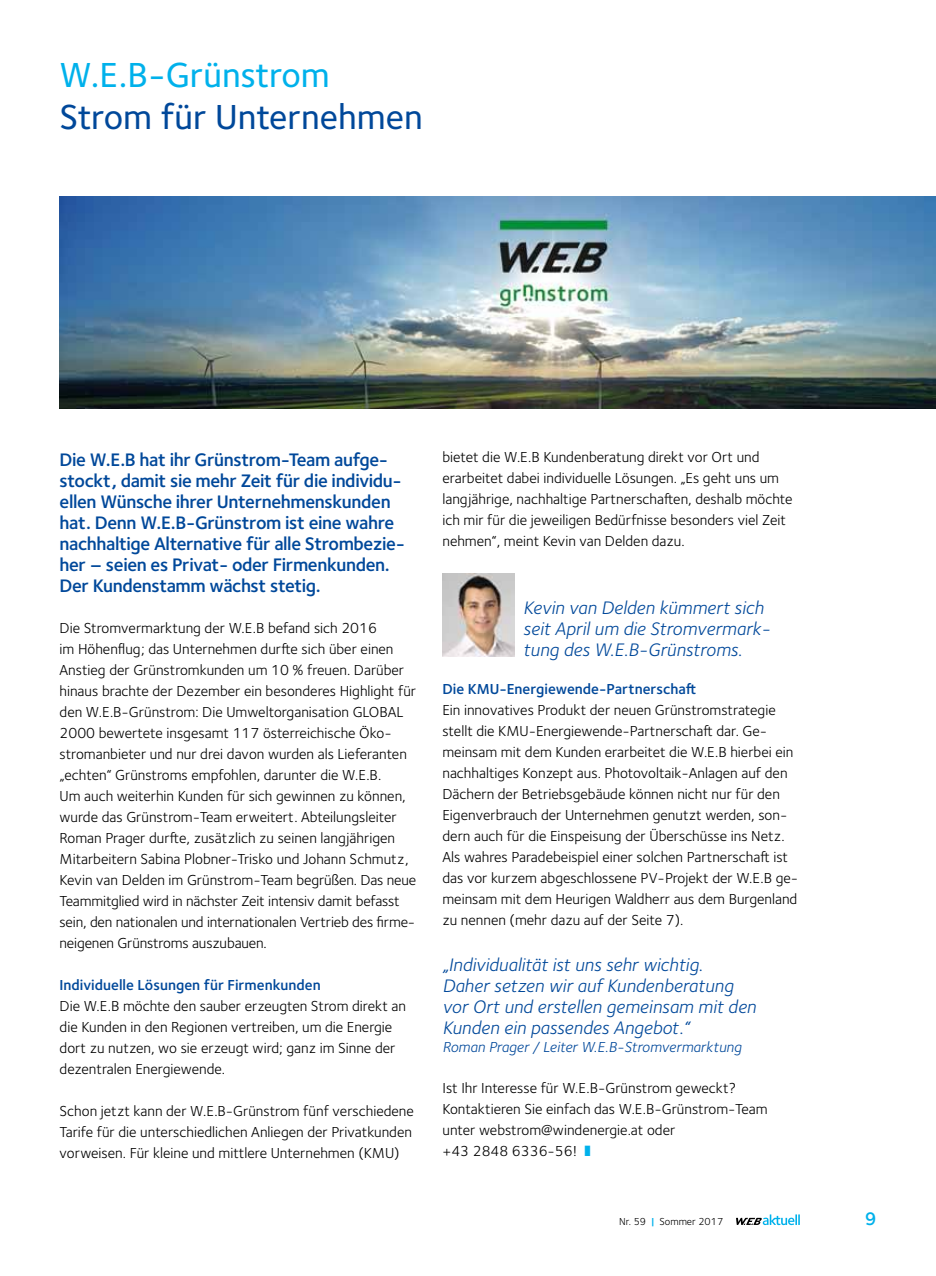
<style>
.page{position:relative;width:936px;height:1276px;background:#fff}
.page>*{position:absolute;margin:0;border:0;box-sizing:border-box;transform-origin:0 0}
.t1{font:500 36px "Foundry Sterling OT3";color:#00489a}
.t2{font:500 36px "Foundry Sterling OT3";color:#00b1eb}
.t3{font:600 18.75px/21px "Foundry Sterling OT3";letter-spacing:-.02em;color:#00489a}
.t4{font:italic 18.75px/21px "Foundry Sterling OT3";color:#00489a}
.t5{font:600 18.75px "Foundry Sterling OT3";color:#00b1eb}
.t6{font:15px/21px "Foundry Sterling OT3";color:#000}
.t7{font:600 15px "Foundry Sterling OT3";color:#00489a}
.t8{font:italic 15px "Foundry Sterling OT3";color:#00489a}
.t9{font:10.5px "Foundry Sterling OT3";color:#000}
.s1{color:#00b1eb}
.s2{font-weight:600;color:#00b1eb}
</style>
<div class="page">
<svg style="left:736px;top:1214px;width:63px;height:11px"></svg>
<img style="left:60px;top:197px;width:875px;height:211px">
<img style="left:442px;top:573px;width:72px;height:83px">
<h1 class="t2" style="left:60px;top:48px;width:272px">W.E.B-Grünstrom</h1>
<h1 class="t1" style="left:60px;top:90px;width:364px">Strom für Unternehmen</h1>
<p class="t3" style="left:60px;top:448px;width:347px">Die W.E.B hat ihr Grünstrom-Team aufge&shy;stockt, damit sie mehr Zeit für die individu&shy;ellen Wünsche ihrer Unternehmenskunden hat. Denn W.E.B-Grünstrom ist eine wahre nachhaltige Alternative für alle Strombezie&shy;her – seien es Privat- oder Firmenkunden.<br>Der Kundenstamm wächst stetig.</p>
<p class="t6" style="left:60px;top:616px;width:358px">Die Stromvermarktung der W.E.B befand sich 2016<br>im Höhenflug; das Unternehmen durfte sich über einen Anstieg der Grünstromkunden um 10 % freuen. Darüber hinaus brachte der Dezember ein besonderes Highlight für den W.E.B-Grünstrom: Die Umweltorganisation GLOBAL 2000 bewertete insgesamt 117 österreichische Öko&shy;stromanbieter und nur drei davon wurden als Lieferanten „echten“ Grünstroms empfohlen, darunter die W.E.B.<br>Um auch weiterhin Kunden für sich gewinnen zu können, wurde das Grünstrom-Team erweitert. Abteilungsleiter Roman Prager durfte, zusätzlich zu seinen langjährigen Mitarbeitern Sabina Plobner-Trisko und Johann Schmutz, Kevin van Delden im Grünstrom-Team begrüßen. Das neue Teammitglied wird in nächster Zeit intensiv damit befasst sein, den nationalen und internationalen Vertrieb des firme&shy;neigenen Grünstroms auszubauen.</p>
<p class="t7" style="left:60px;top:973px;width:263px">Individuelle Lösungen für Firmenkunden</p>
<p class="t6" style="left:60px;top:994px;width:348px">Die W.E.B möchte den sauber erzeugten Strom direkt an die Kunden in den Regionen vertreiben, um die Energie dort zu nutzen, wo sie erzeugt wird; ganz im Sinne der dezentralen Energiewende.</p>
<p class="t6" style="left:60px;top:1099px;width:356px">Schon jetzt kann der W.E.B-Grünstrom fünf verschiedene<br>Tarife für die unterschiedlichen Anliegen der Privatkunden vorweisen. Für kleine und mittlere Unternehmen (KMU)</p>
<p class="t6" style="left:442px;top:446px;width:351px">bietet die W.E.B Kundenberatung direkt vor Ort und erarbeitet dabei individuelle Lösungen. „Es geht uns um langjährige, nachhaltige Partnerschaften, deshalb möchte ich mir für die jeweiligen Bedürfnisse besonders viel Zeit nehmen“, meint Kevin van Delden dazu.</p>
<p class="t4" style="left:523px;top:596px;width:248px">Kevin van Delden kümmert sich seit April um die Stromvermark&shy;tung des W.E.B-Grünstroms.</p>
<p class="t7" style="left:442px;top:677px;width:255px">Die KMU-Energiewende-Partnerschaft</p>
<p class="t6" style="left:442px;top:698px;width:357px">Ein innovatives Produkt der neuen Grünstromstrategie stellt die KMU-Energiewende-Partnerschaft dar. Ge&shy;meinsam mit dem Kunden erarbeitet die W.E.B hierbei ein nachhaltiges Konzept aus. Photovoltaik-Anlagen auf den Dächern der Betriebsgebäude können nicht nur für den Eigenverbrauch der Unternehmen genutzt werden, son&shy;dern auch für die Einspeisung der Überschüsse ins Netz.<br>Als wahres Paradebeispiel einer solchen Partnerschaft ist das vor kurzem abgeschlossene PV-Projekt der W.E.B ge&shy;meinsam mit dem Heurigen Waldherr aus dem Burgenland zu nennen (mehr dazu auf der Seite 7).</p>
<p class="t4" style="left:442px;top:953px;width:315px">„Individualität ist uns sehr wichtig.<br>Daher setzen wir auf Kundenberatung vor Ort und erstellen gemeinsam mit den Kunden ein passendes Angebot.“</p>
<p class="t8" style="left:442px;top:1036px;width:300px">Roman Prager / Leiter W.E.B-Stromvermarktung</p>
<p class="t6" style="left:442px;top:1076px;width:327px">Ist Ihr Interesse für W.E.B-Grünstrom geweckt?<br>Kontaktieren Sie einfach das W.E.B-Grünstrom-Team unter webstrom@windenergie.at oder<br>+43 2848 6336-56! <span class="s1">❚</span></p>
<p class="t9" style="left:619px;top:1213px;width:106px">Nr. 59 <span class="s2">|</span> Sommer 2017</p>
<p class="t5" style="left:864px;top:1204px;width:13px">9</p>
</div>
